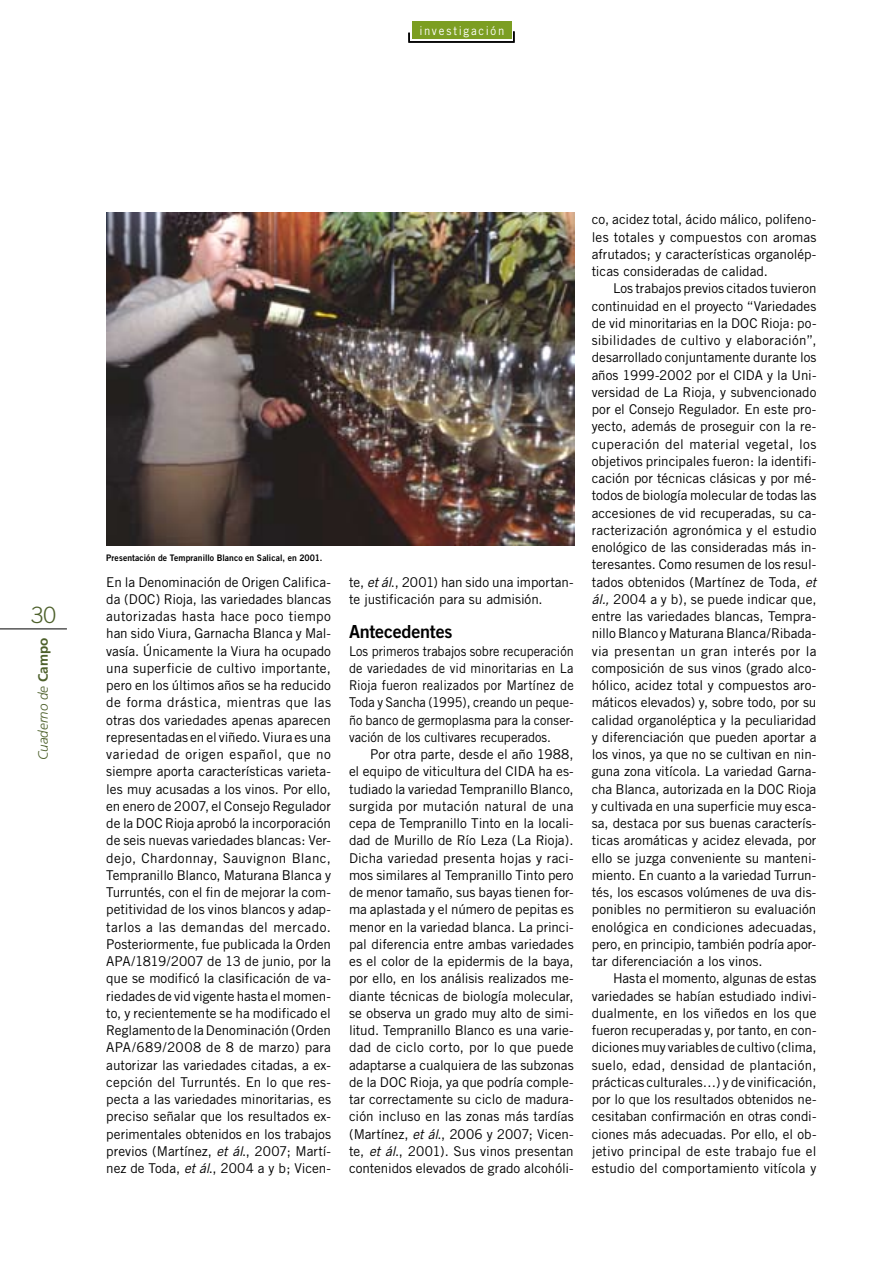
<style>
.page{position:relative;width:893px;height:1263px;background:#fff}
.page>*{position:absolute;margin:0;border:0;box-sizing:border-box;transform-origin:0 0}
.t1{font:300 22.5px "Trade Gothic";color:#4d602b}
.t2{font:18px "Trade Gothic Bold Two";letter-spacing:-.01em;color:#000}
.t3{font:13.5px/17.2px "Trade Gothic";color:#000;text-align:justify}
.t4{font:13.5px/17.2px "Trade Gothic";color:#000;text-align:justify;scale:.94 1}
.t5{font:italic 300 13.5px "Frutiger";color:#4d602b}
.t6{font:12px "Trade Gothic";letter-spacing:.15em;color:#fff;scale:.95 1}
.t7{font:9px "Trade Gothic Bold Two";letter-spacing:.01em;color:#000;scale:.95 1}
.s1{font-weight:700;font-style:normal}
.s2{font-style:italic}
</style>
<div class="page">
<hr style="left:0;top:628px;width:67px;height:1px;background:#000">
<div style="left:412px;top:21px;width:99px;height:18px;background:#7c9e22"></div>
<svg style="left:408px;top:30px;width:107px;height:13px"></svg>
<img style="left:106px;top:213px;width:468px;height:333px">
<p class="t6" style="left:419px;top:23px;width:91px">inv stigación</p>
<p class="t6" style="left:433px;top:23px;width:63px">reportaje</p>
<h1 class="t1" style="left:31px;top:601px;width:27px">30</h1>
<p class="t5" style="left:35px;top:760px;width:124px;rotate:-90deg">Cuaderno de <span class="s1">Campo</span></p>
<p class="t7" style="left:106px;top:552px;width:229px">Presentación de Tempranillo Blanco en Salical, en 2001.</p>
<p class="t3" style="left:106px;top:573px;width:226px">En la Denominación de Origen Califica&shy;da (DOC) Rioja, las variedades blancas autorizadas hasta hace poco tiempo han sido Viura, Garnacha Blanca y Mal&shy;vasía. Únicamente la Viura ha ocupado una superficie de cultivo importante, pero en los últimos años se ha reducido de forma drástica, mientras que las otras dos variedades apenas aparecen representadas en el viñedo. Viura es una variedad de origen español, que no siempre aporta características varieta&shy;les muy acusadas a los vinos. Por ello, en enero de 2007, el Consejo Regulador de la DOC Rioja aprobó la incorporación de seis nuevas variedades blancas: Ver&shy;dejo, Chardonnay, Sauvignon Blanc, Tempranillo Blanco, Maturana Blanca y Turruntés, con el fin de mejorar la com&shy;petitividad de los vinos blancos y adap&shy;tarlos a las demandas del mercado.<br>Posteriormente, fue publicada la Orden APA/1819/2007 de 13 de junio, por la que se modificó la clasificación de va&shy;riedades de vid vigente hasta el momen&shy;to, y recientemente se ha modificado el Reglamento de la Denominación (Orden APA/689/2008 de 8 de marzo) para autorizar las variedades citadas, a ex&shy;cepción del Turruntés. En lo que res&shy;pecta a las variedades minoritarias, es preciso señalar que los resultados ex&shy;perimentales obtenidos en los trabajos previos (Martínez, <span class="s2">et ál</span>., 2007; Martí&shy;nez de Toda, <span class="s2">et ál</span>., 2004 a y b; Vicen-</p>
<p class="t3" style="left:349px;top:573px;width:226px">te, <span class="s2">et ál</span>., 2001) han sido una importan&shy;te justificación para su admisión.</p>
<h2 class="t2" style="left:349px;top:621px;width:105px">Antecedentes</h2>
<p class="t4" style="left:349px;top:642px;width:241px">Los primeros trabajos sobre recuperación de variedades de vid minoritarias en La Rioja fueron realizados por Martínez de Toda y Sancha (1995), creando un peque&shy;ño banco de germoplasma para la conser&shy;vación de los cultivares recuperados.</p>
<p class="t3" style="left:349px;top:745px;width:226px;text-indent:21px">Por otra parte, desde el año 1988, el equipo de viticultura del CIDA ha es&shy;tudiado la variedad Tempranillo Blanco, surgida por mutación natural de una cepa de Tempranillo Tinto en la locali&shy;dad de Murillo de Río Leza (La Rioja).<br>Dicha variedad presenta hojas y raci&shy;mos similares al Tempranillo Tinto pero de menor tamaño, sus bayas tienen for&shy;ma aplastada y el número de pepitas es menor en la variedad blanca. La princi&shy;pal diferencia entre ambas variedades es el color de la epidermis de la baya, por ello, en los análisis realizados me&shy;diante técnicas de biología molecular, se observa un grado muy alto de simi&shy;litud. Tempranillo Blanco es una varie&shy;dad de ciclo corto, por lo que puede adaptarse a cualquiera de las subzonas de la DOC Rioja, ya que podría comple&shy;tar correctamente su ciclo de madura&shy;ción incluso en las zonas más tardías (Martínez, <span class="s2">et ál</span>., 2006 y 2007; Vicen&shy;te, <span class="s2">et ál</span>., 2001). Sus vinos presentan contenidos elevados de grado alcohóli-</p>
<p class="t3" style="left:592px;top:211px;width:226px">co, acidez total, ácido málico, polifeno&shy;les totales y compuestos con aromas afrutados; y características organolép&shy;ticas consideradas de calidad.</p>
<p class="t3" style="left:592px;top:280px;width:226px;text-indent:21px">Los trabajos previos citados tuvieron continuidad en el proyecto “Variedades de vid minoritarias en la DOC Rioja: po&shy;sibilidades de cultivo y elaboración”, desarrollado conjuntamente durante los años 1999-2002 por el CIDA y la Uni&shy;versidad de La Rioja, y subvencionado por el Consejo Regulador. En este pro&shy;yecto, además de proseguir con la re&shy;cuperación del material vegetal, los objetivos principales fueron: la identifi&shy;cación por técnicas clásicas y por mé&shy;todos de biología molecular de todas las accesiones de vid recuperadas, su ca&shy;racterización agronómica y el estudio enológico de las consideradas más in&shy;teresantes. Como resumen de los resul&shy;tados obtenidos (Martínez de Toda, <span class="s2">et ál.,</span> 2004 a y b), se puede indicar que, entre las variedades blancas, Tempra&shy;nillo Blanco y Maturana Blanca/Ribada&shy;via presentan un gran interés por la composición de sus vinos (grado alco&shy;hólico, acidez total y compuestos aro&shy;máticos elevados) y, sobre todo, por su calidad organoléptica y la peculiaridad y diferenciación que pueden aportar a los vinos, ya que no se cultivan en nin&shy;guna zona vitícola. La variedad Garna&shy;cha Blanca, autorizada en la DOC Rioja y cultivada en una superficie muy esca&shy;sa, destaca por sus buenas caracterís&shy;ticas aromáticas y acidez elevada, por ello se juzga conveniente su manteni&shy;miento. En cuanto a la variedad Turrun&shy;tés, los escasos volúmenes de uva dis&shy;ponibles no permitieron su evaluación enológica en condiciones adecuadas, pero, en principio, también podría apor&shy;tar diferenciación a los vinos.</p>
<p class="t3" style="left:592px;top:970px;width:226px;text-indent:21px">Hasta el momento, algunas de estas variedades se habían estudiado indivi&shy;dualmente, en los viñedos en los que fueron recuperadas y, por tanto, en con&shy;diciones muy variables de cultivo (clima, suelo, edad, densidad de plantación, prácticas culturales…) y de vinificación, por lo que los resultados obtenidos ne&shy;cesitaban confirmación en otras condi&shy;ciones más adecuadas. Por ello, el ob&shy;jetivo principal de este trabajo fue el estudio del comportamiento vitícola y</p>
</div>
